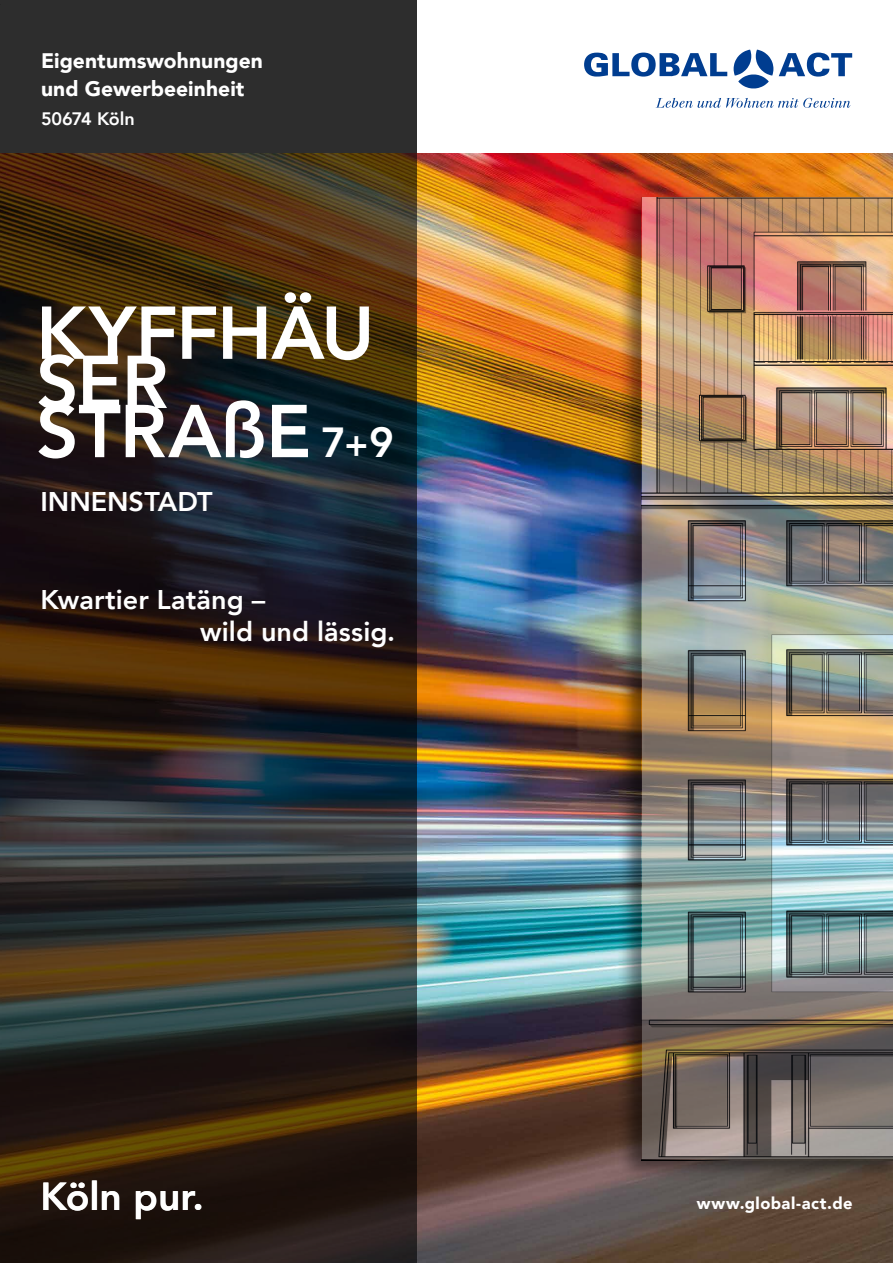
<style>
.page{position:relative;width:893px;height:1263px;background:#fff}
.page>*{position:absolute;margin:0;border:0;box-sizing:border-box;transform-origin:0 0}
.t1{font:800 73.95px "Avenir";letter-spacing:-.01em;color:#fff}
.t2{font:800 39px "Avenir";color:#fff}
.t3{font:800 27px/31.5px "Avenir";color:#fff}
.t4{font:900 21px/28.5px "Avenir";letter-spacing:.005em;color:#fff}
.t5{font:800 18px "Avenir";letter-spacing:-.01em;color:#fff}
.t6{font:900 16.5px "Avenir";letter-spacing:.03em;color:#fff}
.s1{font-size:42px}
.s2{font-size:36px}
</style>
<div class="page">
<img style="left:417px;top:153px;width:476px;height:1110px">
<svg style="left:734px;top:50px;width:39px;height:39px"></svg>
<svg style="left:584px;top:52px;width:143px;height:25px"></svg>
<svg style="left:779px;top:53px;width:73px;height:24px"></svg>
<svg style="left:656px;top:98px;width:194px;height:10px"></svg>
<svg style="left:0;top:0;width:417px;height:1263px;background:#30281f"></svg>
<div style="left:617px;top:192px;width:276px;height:990px;background:#000;opacity:.5"></div>
<img style="left:641px;top:198px;width:252px;height:962px">
<p class="t4" style="left:41px;top:46px;width:224px">Eigentumswohnungen und Gewerbeeinheit</p>
<p class="t5" style="left:41px;top:105px;width:95px">50674 Köln</p>
<h1 class="t1" style="left:36px;top:276px;width:340px">KYFFHÄU</h1>
<h1 class="t1" style="left:36px;top:325px;width:134px">SER</h1>
<h1 class="t1" style="left:36px;top:374px;width:359px">STRAßE <span class="s1">7</span><span class="s2">+</span><span class="s1">9</span></h1>
<p class="t3" style="left:40px;top:485px;width:174px">INNENSTADT</p>
<p class="t3" style="left:200px;top:584px;width:196px;text-indent:-160px">Kwartier Latäng –<br>wild und lässig.</p>
<h2 class="t2" style="left:40px;top:1166px;width:165px">Köln pur.</h2>
<p class="t6" style="left:697px;top:1189px;width:157px">www.global-act.de</p>
</div>
